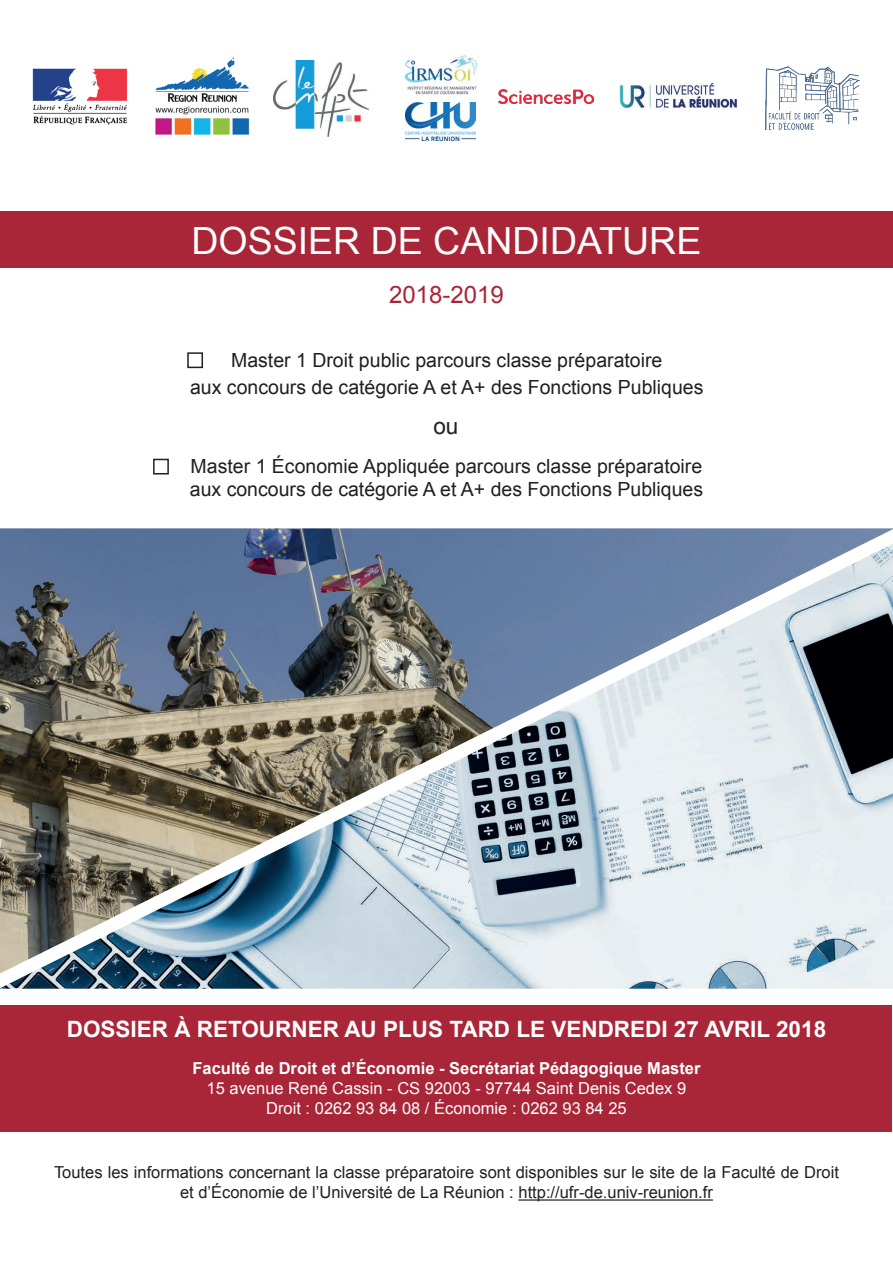
<style>
.page{position:relative;width:893px;height:1263px;background:#fff}
.page>*{position:absolute;margin:0;border:0;box-sizing:border-box;transform-origin:0 0}
.t1{font:37.5px "Arial";color:#fff}
.t2{font:24px "Arial";color:#a92538}
.t3{font:700 22.5px "Arial";color:#fff}
.t4{font:22.5px "Arial";color:#231f20}
.t5{font:19.5px/27px "Arial";color:#231f20;text-align:center}
.t6{font:16.5px/19.8px "Arial";color:#231f20;text-align:center}
.t7{font:16.5px/19.8px "Arial";color:#fff;text-align:center}
.t8{font:700 16.5px "Arial";color:#fff}
</style>
<div class="page">
<div style="left:0;top:211px;width:893px;height:56px;background:#a92538"></div>
<img style="left:33px;top:68px;width:95px;height:57px">
<img style="left:155px;top:57px;width:94px;height:78px">
<img style="left:274px;top:60px;width:94px;height:76px">
<img style="left:404px;top:55px;width:72px;height:40px">
<img style="left:499px;top:89px;width:94px;height:15px">
<img style="left:405px;top:103px;width:71px;height:37px">
<div style="left:187px;top:352px;width:16px;height:16px;border:2px solid #231f20"></div>
<div style="left:153px;top:459px;width:16px;height:15px;border:2px solid #231f20"></div>
<img style="left:0;top:528px;width:893px;height:16px">
<div style="left:1px;top:1005px;width:891px;height:126px;background:#a92538"></div>
<hr style="left:518px;top:1199px;width:195px;height:1px;background:#231f20">
<img style="left:765px;top:67px;width:95px;height:63px">
<img style="left:0;top:544px;width:893px;height:445px">
<img style="left:619px;top:82px;width:118px;height:28px">
<h1 class="t1" style="left:192px;top:216px;width:511px">DOSSIER DE CANDIDATURE</h1>
<p class="t2" style="left:389px;top:279px;width:116px">2018-2019</p>
<p class="t5" style="left:190px;top:346px;width:515px">Master 1 Droit public parcours classe préparatoire<br>aux concours de catégorie A et A+ des Fonctions Publiques</p>
<p class="t4" style="left:433px;top:411px;width:27px">ou</p>
<p class="t5" style="left:190px;top:455px;width:515px;line-height:23.4px;text-align:left">Master 1 Économie Appliquée parcours classe préparatoire aux concours de catégorie A et A+ des Fonctions Publiques</p>
<p class="t3" style="left:67px;top:1014px;width:761px">DOSSIER À RETOURNER AU PLUS TARD LE VENDREDI 27 AVRIL 2018</p>
<p class="t8" style="left:192px;top:1057px;width:509px">Faculté de Droit et d’Économie - Secrétariat Pédagogique Master</p>
<p class="t7" style="left:207px;top:1078px;width:481px">15 avenue René Cassin - CS 92003 - 97744 Saint Denis Cedex 9<br>Droit : 0262 93 84 08 / Économie : 0262 93 84 25</p>
<p class="t6" style="left:54px;top:1163px;width:786px">Toutes les informations concernant la classe préparatoire sont disponibles sur le site de la Faculté de Droit et d’Économie de l’Université de La Réunion : http://ufr-de.univ-reunion.fr</p>
</div>
